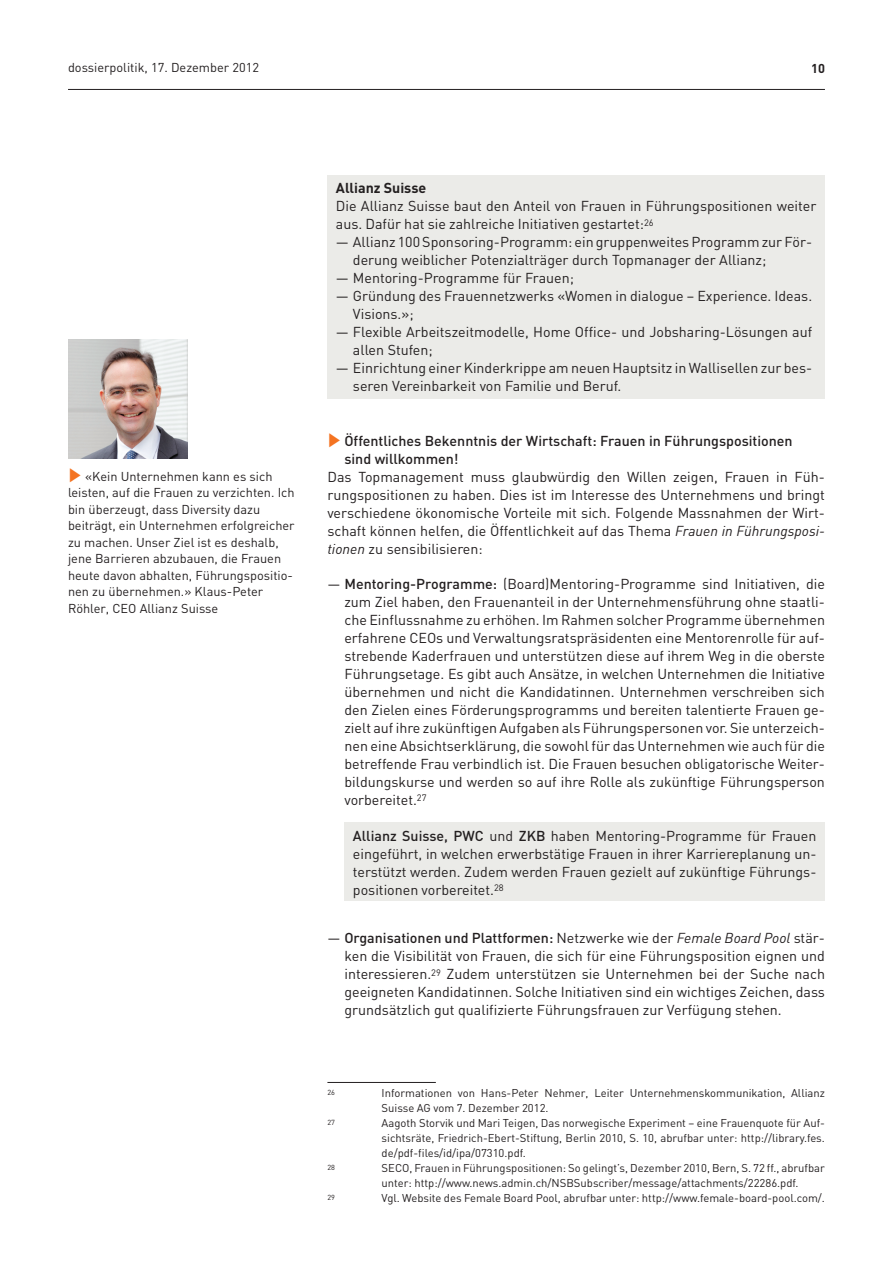
<style>
.page{position:relative;width:893px;height:1263px;background:#fff}
.page>*{position:absolute;margin:0;border:0;box-sizing:border-box;transform-origin:0 0}
.t1{font:14.25px/18px "DIN";color:#231f20}
.t2{font:500 14.25px/18px "DIN";color:#231f20}
.t3{font:700 14.25px "DIN";color:#231f20}
.t4{font:12.75px/16.5px "DIN";color:#231f20}
.t5{font:700 12.75px "DIN";color:#231f20}
.t6{font:11.25px/15px "DIN";color:#231f20}
.t7{font:7.35px "DIN";color:#231f20}
.s1{color:#f47321}
.s2{font-style:italic}
.s3{font-weight:500}
</style>
<div class="page">
<hr style="left:68px;top:89px;width:757px;height:1px;background:#231f20">
<div style="left:327px;top:175px;width:498px;height:224px;background:#ebebe8"></div>
<div style="left:344px;top:822px;width:481px;height:79px;background:#ebebe8"></div>
<hr style="left:327px;top:1082px;width:109px;height:1px;background:#231f20">
<img style="left:68px;top:339px;width:119px;height:119px">
<p class="t4" style="left:68px;top:59px;width:193px">dossierpolitik, 17. Dezember 2012</p>
<p class="t5" style="left:811px;top:60px;width:15px">10</p>
<p class="t4" style="left:68px;top:468px;width:228px"><span class="s1">✓</span> «Kein Unternehmen kann es sich leisten, auf die Frauen zu verzichten. Ich bin überzeugt, dass Diversity dazu beiträgt, ein Unternehmen erfolgreicher zu machen. Unser Ziel ist es deshalb, jene Barrieren abzubauen, die Frauen heute davon abhalten, Führungspositio&shy;nen zu übernehmen.» Klaus-Peter Röhler, CEO Allianz Suisse</p>
<p class="t3" style="left:336px;top:179px;width:92px">Allianz Suisse</p>
<p class="t1" style="left:336px;top:197px;width:482px">Die Allianz Suisse baut den Anteil von Frauen in Führungspositionen weiter aus. Dafür hat sie zahlreiche Initiativen gestartet:<sup>26</sup></p>
<p class="t1" style="left:353px;top:233px;width:461px;text-indent:-17px">— Allianz 100 Sponsoring-Programm: ein gruppenweites Programm zur För&shy;derung weiblicher Potenzialträger durch Topmanager der Allianz;</p>
<p class="t1" style="left:336px;top:269px;width:240px">— Mentoring-Programme für Frauen;</p>
<p class="t1" style="left:353px;top:287px;width:461px;text-indent:-17px">— Gründung des Frauennetzwerks «Women in dialogue – Experience. Ideas.<br>Visions.»;</p>
<p class="t1" style="left:353px;top:323px;width:461px;text-indent:-17px">— Flexible Arbeitszeitmodelle, Home Office- und Jobsharing-Lösungen auf allen Stufen;</p>
<p class="t1" style="left:353px;top:359px;width:461px;text-indent:-17px">— Einrichtung einer Kinderkrippe am neuen Hauptsitz in Wallisellen zur bes&shy;seren Vereinbarkeit von Familie und Beruf.</p>
<p class="t2" style="left:344px;top:431px;width:450px;text-indent:-17px"><span class="s1">✓</span> Öffentliches Bekenntnis der Wirtschaft: Frauen in Führungspositionen sind willkommen!</p>
<p class="t1" style="left:327px;top:467px;width:499px;text-align:justify">Das Topmanagement muss glaubwürdig den Willen zeigen, Frauen in Füh&shy;rungspositionen zu haben. Dies ist im Interesse des Unternehmens und bringt verschiedene ökonomische Vorteile mit sich. Folgende Massnahmen der Wirt&shy;schaft können helfen, die Öffentlichkeit auf das Thema <span class="s2">Frauen in Führungsposi&shy;tionen</span> zu sensibilisieren:</p>
<p class="t1" style="left:344px;top:574px;width:482px;text-align:justify;text-indent:-17px">— <span class="s3">Mentoring-Programme:</span> (Board)Mentoring-Programme sind Initiativen, die zum Ziel haben, den Frauenanteil in der Unternehmensführung ohne staatli&shy;che Einflussnahme zu erhöhen. Im Rahmen solcher Programme übernehmen erfahrene CEOs und Verwaltungsratspräsidenten eine Mentorenrolle für auf&shy;strebende Kaderfrauen und unterstützen diese auf ihrem Weg in die oberste Führungsetage. Es gibt auch Ansätze, in welchen Unternehmen die Initiative übernehmen und nicht die Kandidatinnen. Unternehmen verschreiben sich den Zielen eines Förderungsprogramms und bereiten talentierte Frauen ge&shy;zielt auf ihre zukünftigen Aufgaben als Führungspersonen vor. Sie unterzeich&shy;nen eine Absichtserklärung, die sowohl für das Unternehmen wie auch für die betreffende Frau verbindlich ist. Die Frauen besuchen obligatorische Weiter&shy;bildungskurse und werden so auf ihre Rolle als zukünftige Führungsperson vorbereitet.<sup>27</sup></p>
<p class="t1" style="left:353px;top:826px;width:465px;text-align:justify"><span class="s3">Allianz Suisse, PWC</span> und <span class="s3">ZKB</span> haben Mentoring-Programme für Frauen eingeführt, in welchen erwerbstätige Frauen in ihrer Karriereplanung un&shy;terstützt werden. Zudem werden Frauen gezielt auf zukünftige Führungs&shy;positionen vorbereitet.<sup>28</sup></p>
<p class="t1" style="left:344px;top:929px;width:482px;text-align:justify;text-indent:-17px">— <span class="s3">Organisationen und Plattformen:</span> Netzwerke wie der <span class="s2">Female Board Pool</span> stär&shy;ken die Visibilität von Frauen, die sich für eine Führungsposition eignen und interessieren.<sup>29</sup> Zudem unterstützen sie Unternehmen bei der Suche nach geeigneten Kandidatinnen. Solche Initiativen sind ein wichtiges Zeichen, dass grundsätzlich gut qualifizierte Führungsfrauen zur Verfügung stehen.</p>
<p class="t7" style="left:327px;top:1088px;width:9px">26</p>
<p class="t6" style="left:382px;top:1086px;width:445px">Informationen von Hans-Peter Nehmer, Leiter Unternehmenskommunikation, Allianz<br>Suisse AG vom 7. Dezember 2012.</p>
<p class="t7" style="left:327px;top:1118px;width:9px">27</p>
<p class="t6" style="left:382px;top:1116px;width:445px;text-align:justify">Aagoth Storvik und Mari Teigen, Das norwegische Experiment – eine Frauenquote für Auf&shy;sichtsräte, Friedrich-Ebert-Stiftung, Berlin 2010, S. 10, abrufbar unter: http://library.fes. de/pdf-files/id/ipa/07310.pdf.</p>
<p class="t7" style="left:327px;top:1163px;width:9px">28</p>
<p class="t6" style="left:382px;top:1161px;width:445px">SECO, Frauen in Führungspositionen: So gelingt’s, Dezember 2010, Bern, S. 72 ff., abrufbar unter: http://www.news.admin.ch/NSBSubscriber/message/attachments/22286.pdf.</p>
<p class="t7" style="left:327px;top:1193px;width:9px">29</p>
<p class="t6" style="left:382px;top:1191px;width:445px">Vgl. Website des Female Board Pool, abrufbar unter: http://www.female-board-pool.com/.</p>
</div>
